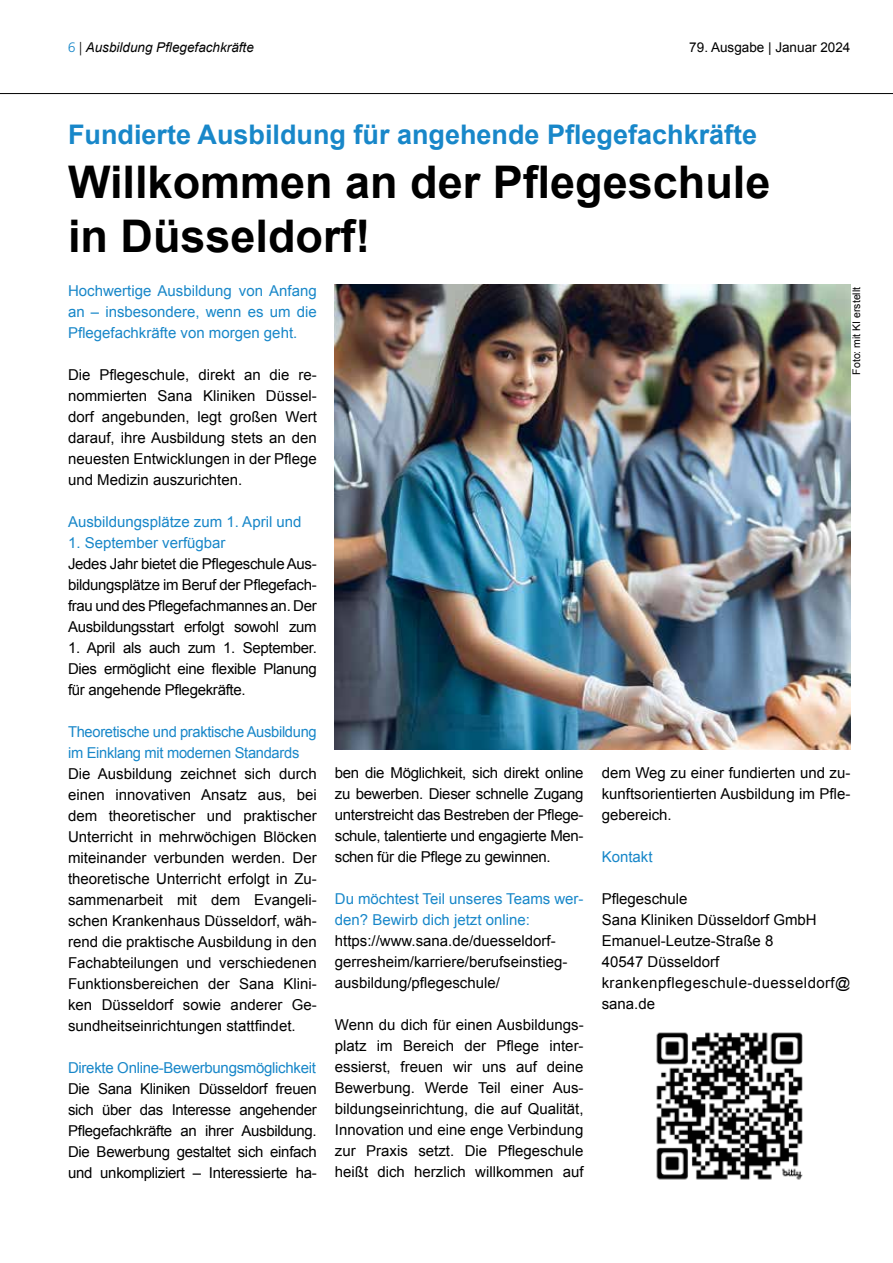
<style>
.page{position:relative;width:893px;height:1263px;background:#fff}
.page>*{position:absolute;margin:0;border:0;box-sizing:border-box;transform-origin:0 0}
.t1{font:700 45px/54px "Arial";color:#000}
.t2{font:700 27px "Arial";color:#1887c9}
.t3{font:15px/21px "Arial";color:#000;text-align:justify}
.t4{font:15px/21px "Arial";color:#1887c9;text-align:justify}
.t5{font:15px/21px "Arial";letter-spacing:-.02em;color:#1887c9}
.t6{font:italic 13.5px "Arial";color:#000}
.t7{font:13.5px "Arial";color:#000}
.t8{font:10.5px "Arial";color:#000}
.s1{font-family:"Frutiger BQ";font-weight:300;font-style:normal;color:#1887c9}
.s2{font-family:"Frutiger BQ";font-weight:300;font-style:normal}
</style>
<div class="page">
<hr style="left:0;top:93px;width:893px;height:1px;background:#000">
<img style="left:656px;top:1032px;width:147px;height:148px">
<img style="left:335px;top:285px;width:515px;height:465px">
<p class="t6" style="left:68px;top:39px;width:187px"><span class="s1">6</span> <span class="s2">|</span> Ausbildung Pflegefachkräfte</p>
<p class="t7" style="left:689px;top:39px;width:163px">79. Ausgabe | Januar 2024</p>
<h2 class="t2" style="left:68px;top:116px;width:691px">Fundierte Ausbildung für angehende Pflegefachkräfte</h2>
<h1 class="t1" style="left:68px;top:156px;width:704px">Willkommen an der Pflegeschule in Düsseldorf!</h1>
<p class="t4" style="left:68px;top:280px;width:250px">Hochwertige Ausbildung von Anfang an – insbesondere, wenn es um die Pflegefachkräfte von morgen geht.</p>
<p class="t3" style="left:68px;top:364px;width:250px">Die Pflegeschule, direkt an die re&shy;nommierten Sana Kliniken Düssel&shy;dorf angebunden, legt großen Wert darauf, ihre Ausbildung stets an den neuesten Entwicklungen in der Pflege und Medizin auszurichten.</p>
<p class="t4" style="left:68px;top:511px;width:235px">Ausbildungsplätze zum 1. April und</p>
<p class="t4" style="left:68px;top:532px;width:159px">1. September verfügbar</p>
<p class="t3" style="left:68px;top:553px;width:250px">Jedes Jahr bietet die Pflegeschule Aus&shy;bildungsplätze im Beruf der Pflegefach&shy;frau und des Pflegefachmannes an. Der Ausbildungsstart erfolgt sowohl zum</p>
<p class="t3" style="left:68px;top:637px;width:250px">1. April als auch zum 1. September.<br>Dies ermöglicht eine flexible Planung für angehende Pflegekräfte.</p>
<p class="t5" style="left:68px;top:721px;width:250px">Theoretische und praktische Ausbildung im Einklang mit modernen Standards</p>
<p class="t3" style="left:68px;top:763px;width:250px">Die Ausbildung zeichnet sich durch einen innovativen Ansatz aus, bei dem theoretischer und praktischer Unterricht in mehrwöchigen Blöcken miteinander verbunden werden. Der theoretische Unterricht erfolgt in Zu&shy;sammenarbeit mit dem Evangeli&shy;schen Krankenhaus Düsseldorf, wäh&shy;rend die praktische Ausbildung in den Fachabteilungen und verschiedenen Funktionsbereichen der Sana Klini&shy;ken Düsseldorf sowie anderer Ge&shy;sundheitseinrichtungen stattfindet.</p>
<p class="t5" style="left:68px;top:1057px;width:249px">Direkte Online-Bewerbungsmöglichkeit</p>
<p class="t3" style="left:68px;top:1078px;width:250px">Die Sana Kliniken Düsseldorf freuen sich über das Interesse angehender Pflegefachkräfte an ihrer Ausbildung.<br>Die Bewerbung gestaltet sich einfach und unkompliziert – Interessierte ha-</p>
<p class="t8" style="left:850px;top:375px;width:89px;rotate:-90deg">Foto: mit KI erstellt</p>
<p class="t3" style="left:602px;top:762px;width:250px">dem Weg zu einer fundierten und zu&shy;kunftsorientierten Ausbildung im Pfle&shy;gebereich.</p>
<p class="t4" style="left:602px;top:846px;width:52px">Kontakt</p>
<p class="t3" style="left:602px;top:888px;width:250px;text-align:left">Pflegeschule<br>Sana Kliniken Düsseldorf GmbH<br>Emanuel-Leutze-Straße 8<br>40547 Düsseldorf krankenpflegeschule-duesseldorf@ sana.de</p>
<p class="t3" style="left:335px;top:762px;width:250px">ben die Möglichkeit, sich direkt online zu bewerben. Dieser schnelle Zugang unterstreicht das Bestreben der Pflege&shy;schule, talentierte und engagierte Men&shy;schen für die Pflege zu gewinnen.</p>
<p class="t4" style="left:335px;top:888px;width:250px">Du möchtest Teil unseres Teams wer&shy;den? Bewirb dich jetzt online:</p>
<p class="t3" style="left:335px;top:930px;width:234px;text-align:left">https://www.sana.de/duesseldorf&shy;gerresheim/karriere/berufseinstieg&shy;ausbildung/pflegeschule/</p>
<p class="t3" style="left:335px;top:1014px;width:250px">Wenn du dich für einen Ausbildungs&shy;platz im Bereich der Pflege inter&shy;essierst, freuen wir uns auf deine Bewerbung. Werde Teil einer Aus&shy;bildungseinrichtung, die auf Qualität, Innovation und eine enge Verbindung zur Praxis setzt. Die Pflegeschule heißt dich herzlich willkommen auf</p>
</div>
